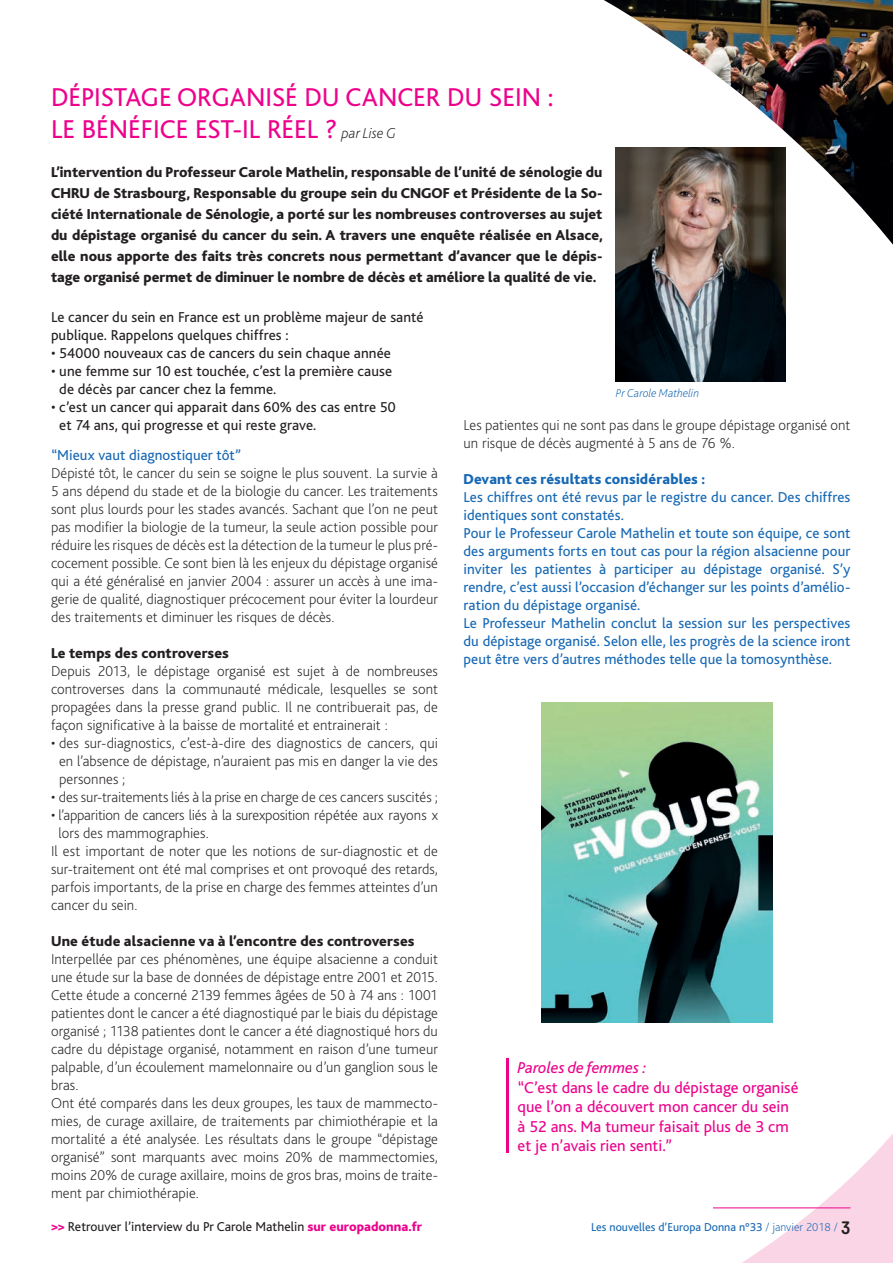
<style>
.page{position:relative;width:893px;height:1263px;background:#fff}
.page>*{position:absolute;margin:0;border:0;box-sizing:border-box;transform-origin:0 0}
.t1{font:27px/32.4px "Bliss";color:#ed028c}
.t2{font:16.5px/19.5px "Bliss";color:#ed028c}
.t3{font:italic 16.5px "Bliss";color:#ed028c}
.t4{font:200 15px/18px "Bliss";color:#231f20;text-align:justify}
.t5{font:15px/18px "Bliss";letter-spacing:.005em;color:#1768b4;text-align:justify}
.t6{font:800 15px/21px "Bliss";color:#231f20;text-align:justify}
.t7{font:15px/18px "Bliss";letter-spacing:.005em;color:#231f20}
.t8{font:800 15px "Bliss";letter-spacing:.01em;color:#1768b4}
.t9{font:13.5px "Bliss";color:#231f20}
.t10{font:12px "Bliss";color:#1768b4}
.t11{font:italic 200 12px "Bliss";color:#1768b4}
.s1{font-weight:200;font-style:italic;font-size:15px;color:#231f20}
.s2{font-weight:800;color:#ed028c}
.s3{font-weight:200}
.s4{font-family:"Core Sans DS55";font-weight:700;font-size:18px;color:#231f20}
</style>
<div class="page">
<svg style="left:604px;top:0;width:289px;height:382px"></svg>
<svg style="left:506px;top:702px;width:387px;height:561px"></svg>
<hr style="left:713px;top:1207px;width:137px;height:1px;background:#ed028c">
<img style="left:615px;top:147px;width:170px;height:234px">
<img style="left:542px;top:702px;width:230px;height:320px">
<hr style="left:506px;top:1059px;width:2px;height:94px;background:#ed028c">
<p class="t1" style="left:51px;top:81px;width:504px">DÉPISTAGE ORGANISÉ DU CANCER DU SEIN :<br>LE BÉNÉFICE EST-IL RÉEL ? <span class="s1">par Lise G</span></p>
<p class="t6" style="left:51px;top:162px;width:553px">L’intervention du Professeur Carole Mathelin, responsable de l’unité de sénologie du CHRU de Strasbourg, Responsable du groupe sein du CNGOF et Présidente de la So&shy;ciété Internationale de Sénologie, a porté sur les nombreuses controverses au sujet du dépistage organisé du cancer du sein. A travers une enquête réalisée en Alsace, elle nous apporte des faits très concrets nous permettant d’avancer que le dépis&shy;tage organisé permet de diminuer le nombre de décès et améliore la qualité de vie.</p>
<p class="t7" style="left:51px;top:308px;width:374px">Le cancer du sein en France est un problème majeur de santé publique. Rappelons quelques chiffres :</p>
<p class="t7" style="left:51px;top:344px;width:341px">• 54000 nouveaux cas de cancers du sein chaque année</p>
<p class="t7" style="left:59px;top:362px;width:334px;text-indent:-8px">• une femme sur 10 est touchée, c’est la première cause de décès par cancer chez la femme.</p>
<p class="t7" style="left:59px;top:398px;width:338px;text-indent:-8px">• c’est un cancer qui apparait dans 60% des cas entre 50 et 74 ans, qui progresse et qui reste grave.</p>
<p class="t5" style="left:51px;top:446px;width:192px">“Mieux vaut diagnostiquer tôt”</p>
<p class="t4" style="left:51px;top:464px;width:388px">Dépisté tôt, le cancer du sein se soigne le plus souvent. La survie à 5 ans dépend du stade et de la biologie du cancer. Les traitements sont plus lourds pour les stades avancés. Sachant que l’on ne peut pas modifier la biologie de la tumeur, la seule action possible pour réduire les risques de décès est la détection de la tumeur le plus pré&shy;cocement possible. Ce sont bien là les enjeux du dépistage organisé qui a été généralisé en janvier 2004 : assurer un accès à une ima&shy;gerie de qualité, diagnostiquer précocement pour éviter la lourdeur des traitements et diminuer les risques de décès.</p>
<p class="t6" style="left:51px;top:643px;width:179px">Le temps des controverses</p>
<p class="t4" style="left:51px;top:662px;width:388px">Depuis 2013, le dépistage organisé est sujet à de nombreuses controverses dans la communauté médicale, lesquelles se sont propagées dans la presse grand public. Il ne contribuerait pas, de façon significative à la baisse de mortalité et entrainerait :</p>
<p class="t4" style="left:59px;top:734px;width:380px;text-indent:-8px">• des sur-diagnostics, c’est-à-dire des diagnostics de cancers, qui en l’absence de dépistage, n’auraient pas mis en danger la vie des personnes ;</p>
<p class="t4" style="left:51px;top:788px;width:388px">• des sur-traitements liés à la prise en charge de ces cancers suscités ;</p>
<p class="t4" style="left:58px;top:806px;width:381px;text-indent:-7px">• l’apparition de cancers liés à la surexposition répétée aux rayons x lors des mammographies.</p>
<p class="t4" style="left:51px;top:842px;width:388px">Il est important de noter que les notions de sur-diagnostic et de sur-traitement ont été mal comprises et ont provoqué des retards, parfois importants, de la prise en charge des femmes atteintes d’un cancer du sein.</p>
<p class="t6" style="left:51px;top:931px;width:365px">Une étude alsacienne va à l’encontre des controverses</p>
<p class="t4" style="left:51px;top:950px;width:388px">Interpellée par ces phénomènes, une équipe alsacienne a conduit une étude sur la base de données de dépistage entre 2001 et 2015.<br>Cette étude a concerné 2139 femmes âgées de 50 à 74 ans : 1001 patientes dont le cancer a été diagnostiqué par le biais du dépistage organisé ; 1138 patientes dont le cancer a été diagnostiqué hors du cadre du dépistage organisé, notamment en raison d’une tumeur palpable, d’un écoulement mamelonnaire ou d’un ganglion sous le bras.</p>
<p class="t4" style="left:51px;top:1094px;width:388px">Ont été comparés dans les deux groupes, les taux de mammecto&shy;mies, de curage axillaire, de traitements par chimiothérapie et la mortalité a été analysée. Les résultats dans le groupe “dépistage organisé” sont marquants avec moins 20% de mammectomies, moins 20% de curage axillaire, moins de gros bras, moins de traite&shy;ment par chimiothérapie.</p>
<p class="t11" style="left:616px;top:387px;width:85px">Pr Carole Mathelin</p>
<p class="t4" style="left:463px;top:416px;width:388px">Les patientes qui ne sont pas dans le groupe dépistage organisé ont un risque de décès augmenté à 5 ans de 76 %.</p>
<p class="t8" style="left:463px;top:471px;width:243px">Devant ces résultats considérables :</p>
<p class="t5" style="left:463px;top:488px;width:388px">Les chiffres ont été revus par le registre du cancer. Des chiffres identiques sont constatés.</p>
<p class="t5" style="left:463px;top:524px;width:388px">Pour le Professeur Carole Mathelin et toute son équipe, ce sont des arguments forts en tout cas pour la région alsacienne pour inviter les patientes à participer au dépistage organisé. S’y rendre, c’est aussi l’occasion d’échanger sur les points d’amélio&shy;ration du dépistage organisé.</p>
<p class="t5" style="left:463px;top:614px;width:388px">Le Professeur Mathelin conclut la session sur les perspectives du dépistage organisé. Selon elle, les progrès de la science iront peut être vers d’autres méthodes telle que la tomosynthèse.</p>
<p class="t3" style="left:518px;top:1059px;width:131px">Paroles de femmes :</p>
<p class="t2" style="left:518px;top:1078px;width:282px">“C’est dans le cadre du dépistage organisé que l’on a découvert mon cancer du sein à 52 ans. Ma tumeur faisait plus de 3 cm et je n’avais rien senti.”</p>
<p class="t9" style="left:51px;top:1219px;width:373px"><span class="s2">&gt;&gt;</span> Retrouver l’interview du Pr Carole Mathelin <span class="s2">sur europadonna.fr</span></p>
<p class="t10" style="left:591px;top:1220px;width:261px">Les nouvelles d’Europa Donna n°33 <span class="s3">/ janvier 2018 /</span> <span class="s4">3</span></p>
</div>
